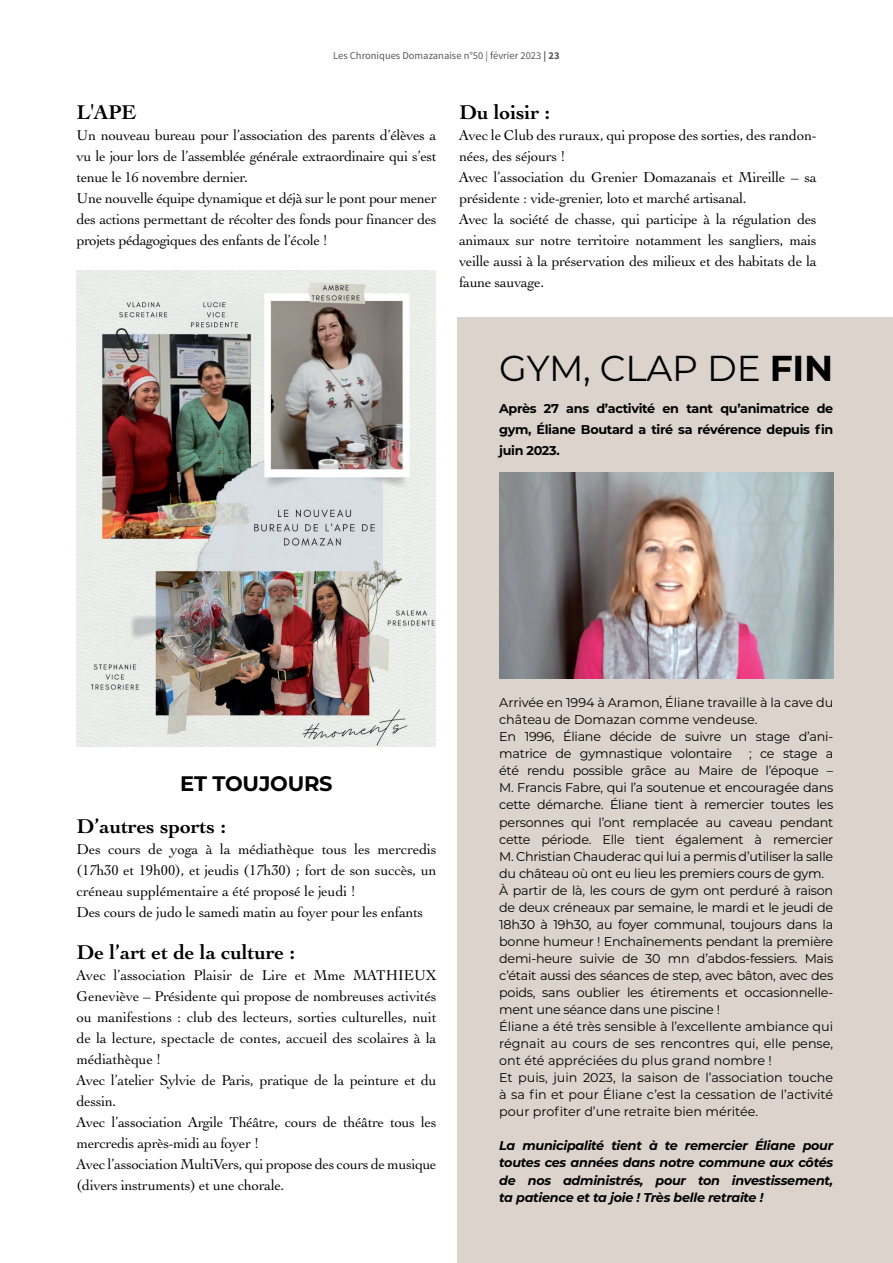
<style>
.page{position:relative;width:893px;height:1263px;background:#fff}
.page>*{position:absolute;margin:0;border:0;box-sizing:border-box;transform-origin:0 0}
.t1{font:36px "Montserrat";letter-spacing:-.005em;color:#000}
.t2{font:700 21px "Engraver Oldsty 205 BT";letter-spacing:-.01em;color:#000}
.t3{font:700 21px "Montserrat";letter-spacing:-.01em;color:#000}
.t4{font:15px/21px "Engraver Oldsty 205 BT";letter-spacing:-.01em;color:#000}
.t5{font:12.75px/17.1px "Montserrat";letter-spacing:-.02em;color:#000}
.t6{font:italic 700 12.75px/17.1px "Montserrat";letter-spacing:-.02em;color:#000;text-align:justify}
.t7{font:700 12.75px/21px "Montserrat";letter-spacing:-.025em;color:#000;text-align:justify}
.t8{font:10.5px "Source Sans Pro";color:#57585a}
.s1{font-weight:700}
</style>
<div class="page">
<div style="left:458px;top:317px;width:435px;height:946px;background:#dcd4cc"></div>
<img style="left:499px;top:473px;width:334px;height:205px">
<img style="left:77px;top:270px;width:359px;height:476px">
<p class="t8" style="left:333px;top:49px;width:228px">Les Chroniques Domazanaise n°50 | février 2023 <span class="s1">| 23</span></p>
<h2 class="t2" style="left:77px;top:99px;width:62px">L'APE</h2>
<p class="t4" style="left:77px;top:124px;width:361px">Un nouveau bureau pour l’association des parents d’élèves a vu le jour lors de l’assemblée générale extraordinaire qui s’est tenue le 16 novembre dernier.<br>Une nouvelle équipe dynamique et déjà sur le pont pour mener des actions permettant de récolter des fonds pour financer des projets pédagogiques des enfants de l’école !</p>
<h2 class="t2" style="left:459px;top:99px;width:93px">Du loisir :</h2>
<p class="t4" style="left:459px;top:124px;width:359px">Avec le Club des ruraux, qui propose des sorties, des randon&shy;nées, des séjours !<br>Avec l’association du Grenier Domazanais et Mireille – sa présidente : vide-grenier, loto et marché artisanal.<br>Avec la société de chasse, qui participe à la régulation des animaux sur notre territoire notamment les sangliers, mais veille aussi à la préservation des milieux et des habitats de la faune sauvage.</p>
<h1 class="t1" style="left:499px;top:343px;width:336px">GYM, CLAP DE <span class="s1">FIN</span></h1>
<p class="t7" style="left:499px;top:397px;width:336px">Après 27 ans d’activité en tant qu’animatrice de gym, Éliane Boutard a tiré sa révérence depuis fin juin 2023.</p>
<h2 class="t3" style="left:180px;top:768px;width:154px">ET TOUJOURS</h2>
<h2 class="t2" style="left:77px;top:813px;width:151px">D’autres sports :</h2>
<p class="t4" style="left:77px;top:838px;width:361px">Des cours de yoga à la médiathèque tous les mercredis (17h30 et 19h00), et jeudis (17h30) ; fort de son succès, un créneau supplémentaire a été proposé le jeudi !<br>Des cours de judo le samedi matin au foyer pour les enfants</p>
<h2 class="t2" style="left:77px;top:939px;width:221px">De l’art et de la culture :</h2>
<p class="t4" style="left:77px;top:964px;width:361px">Avec l’association Plaisir de Lire et Mme MATHIEUX Geneviève – Présidente qui propose de nombreuses activités ou manifestions : club des lecteurs, sorties culturelles, nuit de la lecture, spectacle de contes, accueil des scolaires à la médiathèque !<br>Avec l’atelier Sylvie de Paris, pratique de la peinture et du dessin.<br>Avec l’association Argile Théâtre, cours de théâtre tous les mercredis après-midi au foyer !<br>Avec l’association MultiVers, qui propose des cours de musique (divers instruments) et une chorale.</p>
<p class="t5" style="left:499px;top:694px;width:336px">Arrivée en 1994 à Aramon, Éliane travaille à la cave du château de Domazan comme vendeuse.<br>En 1996, Éliane décide de suivre un stage d’ani&shy;matrice de gymnastique volontaire</p>
<p class="t5" style="left:499px;top:745px;width:336px;text-indent:250px">; ce stage a été rendu possible grâce au Maire de l’époque – M. Francis Fabre, qui l’a soutenue et encouragée dans cette démarche. Éliane tient à remercier toutes les personnes qui l’ont remplacée au caveau pendant cette période. Elle tient également à remercier M. Christian Chauderac qui lui a permis d’utiliser la salle du château où ont eu lieu les premiers cours de gym.<br>À partir de là, les cours de gym ont perduré à raison de deux créneaux par semaine, le mardi et le jeudi de 18h30 à 19h30, au foyer communal, toujours dans la bonne humeur ! Enchaînements pendant la première demi-heure suivie de 30 mn d’abdos-fessiers. Mais c’était aussi des séances de step, avec bâton, avec des poids, sans oublier les étirements et occasionnelle&shy;ment une séance dans une piscine !<br>Éliane a été très sensible à l’excellente ambiance qui régnait au cours de ses rencontres qui, elle pense, ont été appréciées du plus grand nombre !<br>Et puis, juin 2023, la saison de l’association touche à sa fin et pour Éliane c’est la cessation de l’activité pour profiter d’une retraite bien méritée.</p>
<p class="t6" style="left:499px;top:1137px;width:336px">La municipalité tient à te remercier Éliane pour toutes ces années dans notre commune aux côtés de nos administrés, pour ton investissement, ta patience et ta joie ! Très belle retraite !</p>
</div>
